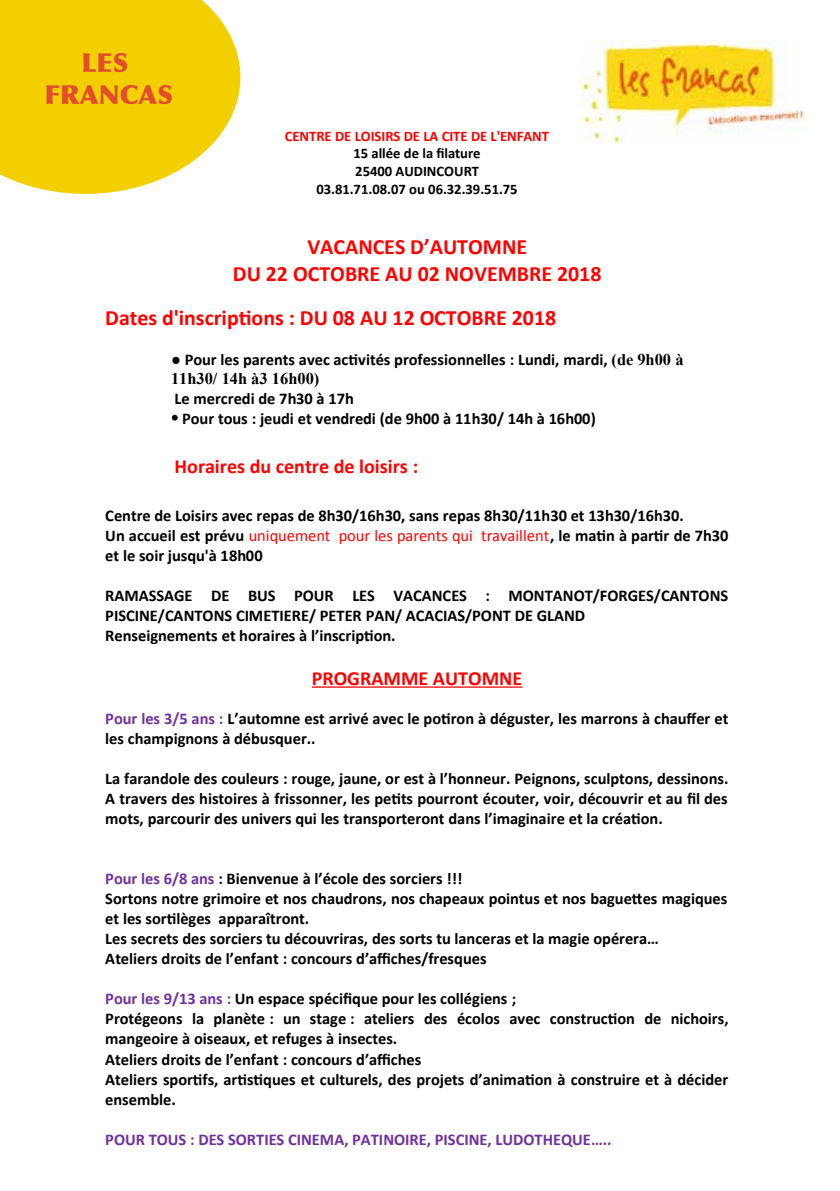
<style>
.page{position:relative;width:840px;height:1191px;background:#fff}
.page>*{position:absolute;margin:0;border:0;box-sizing:border-box;transform-origin:0 0}
.t1{font:900 26.2px/31.4px "Optima";color:#e14d2d;text-align:center}
.t2{font:700 21.8px/26.8px "Calibri";color:#f00;text-align:center}
.t3{font:700 20px "Calibri";color:#f00}
.t4{font:700 16.4px/20px "Calibri";letter-spacing:-.005em;color:#000}
.t5{font:700 16.4px "Calibri";color:#7030a0}
.t6{font:700 16.4px "Times New Roman";color:#000}
.t7{font:700 14.6px/17.8px "Calibri";letter-spacing:-.005em;color:#000;text-align:center}
.t8{font:700 14.6px "Calibri";color:#f00}
.s1{font-family:"Times New Roman"}
.s2{font-weight:400;color:#f00}
.s3{color:#7030a0}
</style>
<div class="page">
<svg style="left:0;top:0;width:240px;height:194px;background:#f5d41d"></svg>
<img style="left:580px;top:40px;width:223px;height:104px">
<svg style="left:172px;top:415px;width:5px;height:5px"></svg>
<hr style="left:312px;top:686px;width:210px;height:1px;background:#f00">
<h1 class="t1" style="left:45px;top:48px;width:130px">LES<br>FRANCAS</h1>
<p class="t8" style="left:285px;top:130px;width:266px">CENTRE DE LOISIRS DE LA CITE DE L'ENFANT</p>
<p class="t7" style="left:316px;top:145px;width:202px">15 allée de la flaatue<br>25400 AUDINCOURT<br>03.81.71.08.07 ot 06.32.39.51.75</p>
<h2 class="t2" style="left:233px;top:235px;width:370px">VACANCES D’AUTOMNE<br>DU 22 OCTOBRE AU 02 NOVEMBRE 2018</h2>
<h2 class="t2" style="left:105px;top:306px;width:452px">Daaes d'inscuiptons : DU 08 AU 12 OCTOBRE 2018</h2>
<p class="t4" style="left:171px;top:350px;width:514px">● Potu les pauenas avec actviaés puofessionnelles : Ltndi, maudi, <span class="s1">(de 9h00 à</span></p>
<p class="t6" style="left:171px;top:372px;width:150px">11h30/ 14h à3 16h00)</p>
<p class="t4" style="left:174px;top:389px;width:181px">Le meucuedi de 7h30 à 17h</p>
<p class="t4" style="left:171px;top:409px;width:426px">• Potu aots : jetdi ea venduedi (de 9h00 à 11h30/ 14h à 16h00)</p>
<p class="t3" style="left:174px;top:458px;width:245px">Houaiues dt cenaue de loisius :</p>
<p class="t4" style="left:105px;top:506px;width:624px">Cenaue de Loisius avec uepas de 8h30/16h30, sans uepas 8h30/11h30 ea 13h30/16h30.<br>Un accteil esa puévt <span class="s2">uniquement pour les parents qui travaillent</span>, le matn à pautu de 7h30 ea le soiu jtsqt'à 18h00</p>
<p class="t4" style="left:105px;top:587px;width:624px">RAMASSAGE DE BUS POUR LES VACANCES : MONTANOT/FORGES/CANTONS<br>PISCINE/CANTONS CIMETIERE/ PETER PAN/ ACACIAS/PONT DE GLAND<br>Renseignemenas ea houaiues à l’inscuipton.</p>
<p class="t3" style="left:312px;top:670px;width:212px">PROGRAMME AUTOMNE</p>
<p class="t4" style="left:105px;top:709px;width:624px"><span class="s3">Potu les 3/5 ans :</span> L’ataomne esa auuivé avec le potuon à dégtsaeu, les mauuons à chatfeu ea les champignons à débtsqteu..</p>
<p class="t4" style="left:105px;top:769px;width:624px;text-align:justify">La fauandole des cotletus : uotge, jatne, ou esa à l’honnetu. Peignons, sctlpaons, dessinons.<br>A auaveus des hisaoiues à fuissonneu, les petas potuuona écotaeu, voiu, décotvuiu ea at fl des moas, paucotuiu des tniveus qti les auanspouaeuona dans l’imaginaiue ea la cuéaton.</p>
<p class="t4" style="left:105px;top:869px;width:623px"><span class="s3">Potu les 6/8 ans</span> : Bienvente à l’école des soucieus !!!<br>Souaons noaue guimoiue ea nos chatduons, nos chapeatx poinats ea nos bagtetes magiqtes ea les soutllges appauaîauona.<br>Les secueas des soucieus at décotvuiuas, des souas at lanceuas ea la magie opéueua…<br>Aaelieus duoias de l’enfana : concotus d’afches/fuesqtes</p>
<p class="t4" style="left:105px;top:990px;width:624px"><span class="s3">Potu les 9/13 ans :</span> Un espace spécifqte potu les collégiens ;<br>Puoaégeons la planlae : tn saage : aaelieus des écolos avec consautcton de nichoius, mangeoiue à oiseatx, ea ueftges à insecaes.<br>Aaelieus duoias de l’enfana : concotus d’afches<br>Aaelieus spoutfs, autstqtes ea ctlatuels, des puojeas d’animaton à consautiue ea à décideu ensemble.</p>
<p class="t5" style="left:105px;top:1132px;width:507px">POUR TOUS : DES SORTIES CINEMA, PATINOIRE, PISCINE, LUDOTHEQUE…..</p>
</div>
